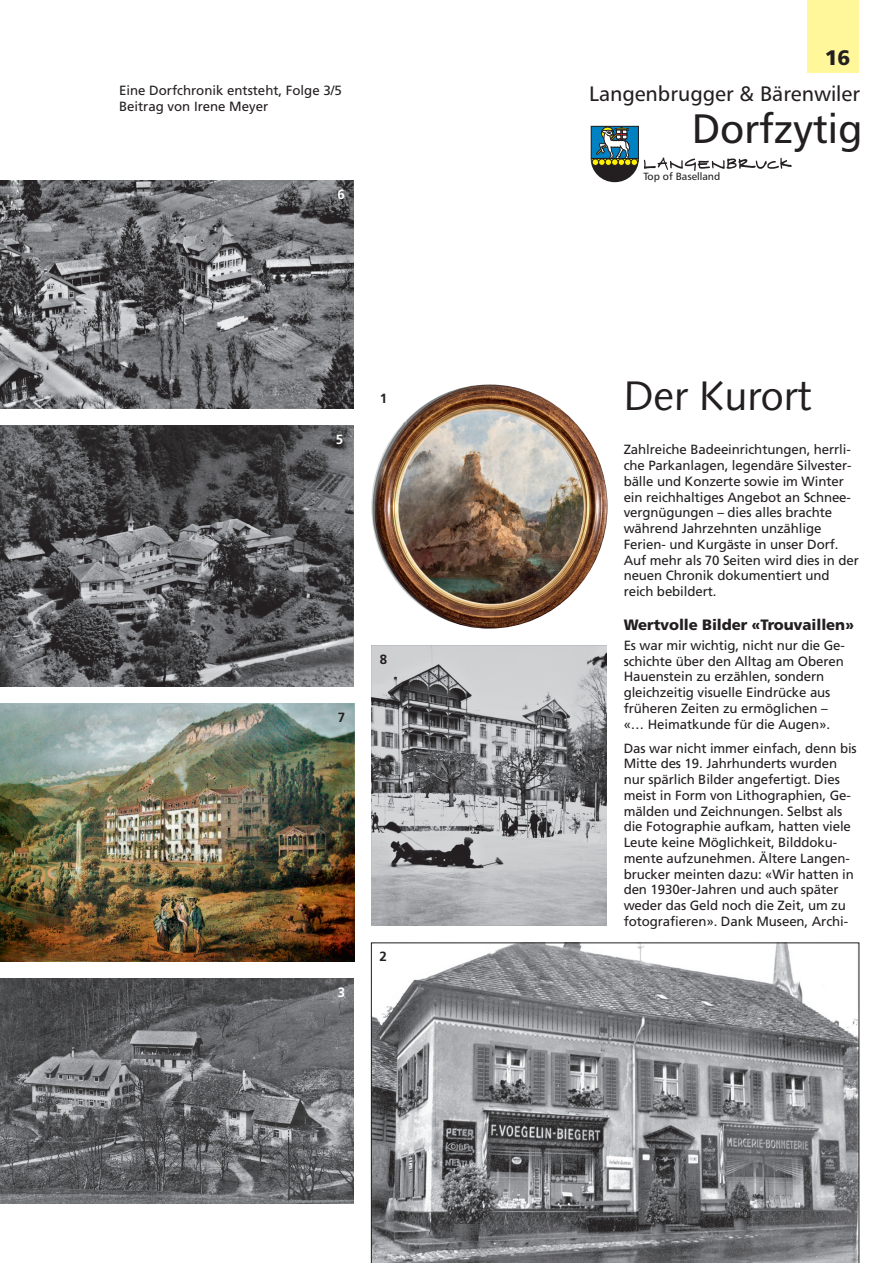
<style>
.page{position:relative;width:893px;height:1263px;background:#fff}
.page>*{position:absolute;margin:0;border:0;box-sizing:border-box;transform-origin:0 0}
.t1{font:41.25px "Humnst 777 BT";color:#231f20}
.t2{font:41.25px "Syntax LT Pro";color:#231f20}
.t3{font:21px "Humnst 777 BT";color:#231f20}
.t4{font:900 21px "Frutiger LT Pro";color:#231f20}
.t5{font:900 15px "Frutiger LT Pro";letter-spacing:-.01em;color:#231f20}
.t6{font:13.35px/15.8px "Frutiger LT Pro";letter-spacing:-.01em;color:#231f20}
.t7{font:700 13.35px "Frutiger LT Pro";color:#231f20}
.t8{font:700 13.35px "Frutiger LT Pro";color:#fff}
.t9{font:10.5px "Humnst 777 BT";color:#231f20}
</style>
<div class="page">
<div style="left:808px;top:0;width:51px;height:72px;background:#fff79a"></div>
<div style="left:591px;top:126px;width:48px;height:33px;border:1px solid #231f20"></div>
<svg style="left:591px;top:127px;width:201px;height:55px"></svg>
<img style="left:371px;top:384px;width:236px;height:245px">
<svg style="left:371px;top:942px;width:488px;height:321px;background:#8f8f92"></svg>
<img style="left:0;top:978px;width:354px;height:225px">
<img style="left:0;top:426px;width:353px;height:260px">
<img style="left:0;top:181px;width:353px;height:228px">
<img style="left:0;top:703px;width:354px;height:258px">
<img style="left:371px;top:646px;width:236px;height:280px">
<p class="t6" style="left:119px;top:83px;width:224px">Eine Dorfchronik entsteht, Folge 3/5<br>Beitrag von Irene Meyer</p>
<p class="t8" style="left:338px;top:187px;width:9px">6</p>
<p class="t8" style="left:336px;top:432px;width:9px">5</p>
<p class="t7" style="left:380px;top:390px;width:9px">1</p>
<p class="t7" style="left:338px;top:709px;width:9px">7</p>
<p class="t7" style="left:380px;top:651px;width:9px">8</p>
<p class="t8" style="left:338px;top:984px;width:9px">3</p>
<p class="t7" style="left:379px;top:948px;width:9px">2</p>
<h2 class="t4" style="left:825px;top:45px;width:27px">16</h2>
<h2 class="t3" style="left:589px;top:82px;width:272px">Langenbrugger &amp; Bärenwiler</h2>
<h1 class="t1" style="left:692px;top:106px;width:173px">Dorfzytig</h1>
<p class="t9" style="left:643px;top:171px;width:78px">Top of Baselland</p>
<h1 class="t2" style="left:624px;top:371px;width:189px">Der Kurort</h1>
<p class="t6" style="left:624px;top:442px;width:237px">Zahlreiche Badeeinrichtungen, herrli&shy;che Parkanlagen, legendäre Silvester&shy;bälle und Konzerte sowie im Winter ein reichhaltiges Angebot an Schnee&shy;vergnügungen – dies alles brachte während Jahrzehnten unzählige Ferien- und Kurgäste in unser Dorf.<br>Auf mehr als 70 Seiten wird dies in der neuen Chronik dokumentiert und reich bebildert.</p>
<p class="t5" style="left:624px;top:615px;width:232px">Wertvolle Bilder «Trouvaillen»</p>
<p class="t6" style="left:624px;top:637px;width:223px">Es war mir wichtig, nicht nur die Ge&shy;schichte über den Alltag am Oberen Hauenstein zu erzählen, sondern gleichzeitig visuelle Eindrücke aus früheren Zeiten zu ermöglichen – «… Heimatkunde für die Augen».</p>
<p class="t6" style="left:624px;top:740px;width:235px">Das war nicht immer einfach, denn bis Mitte des 19. Jahrhunderts wurden nur spärlich Bilder angefertigt. Dies meist in Form von Lithographien, Ge&shy;mälden und Zeichnungen. Selbst als die Fotographie aufkam, hatten viele Leute keine Möglichkeit, Bilddoku&shy;mente aufzunehmen. Ältere Langen&shy;brucker meinten dazu: «Wir hatten in den 1930er-Jahren und auch später weder das Geld noch die Zeit, um zu fotografieren». Dank Museen, Archi-</p>
</div>
